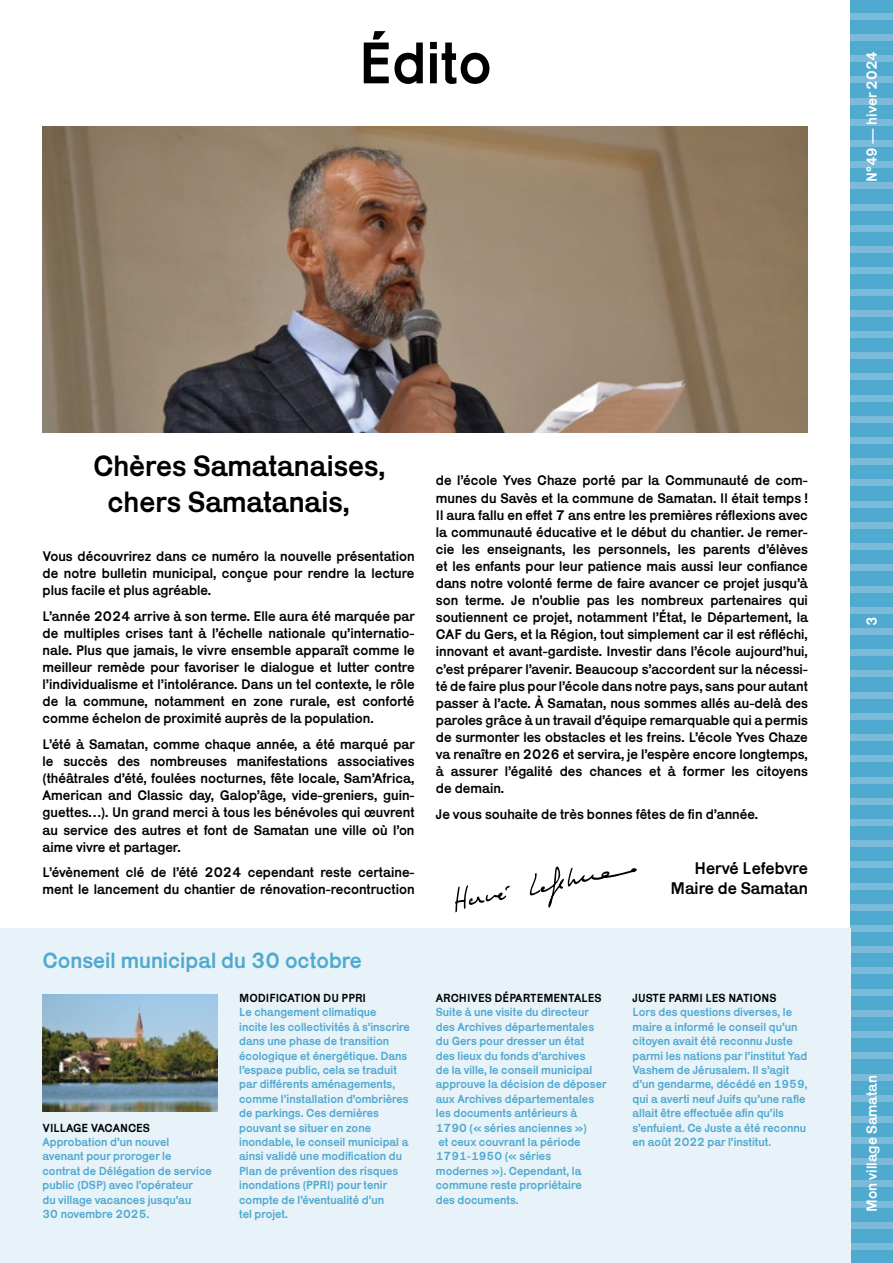
<style>
.page{position:relative;width:893px;height:1263px;background:#fff}
.page>*{position:absolute;margin:0;border:0;box-sizing:border-box;transform-origin:0 0}
.t1{font:60px "Karrik";color:#000}
.t2{font:30px/36px "Karrik";color:#000}
.t3{font:22.5px "Karrik";color:#50a9ce}
.t4{font:17.25px/20.7px "Karrik";color:#000;text-align:right}
.t5{font:15px "Karrik";color:#fff}
.t6{font:14.25px/17.1px "Karrik";color:#000;text-align:justify}
.t7{font:12px/14.4px "Karrik";color:#50a9ce}
.t8{font:12px "Karrik";color:#000}
</style>
<div class="page">
<div style="left:850px;top:0;width:43px;height:1263px;background:#50a9ce"></div>
<div style="left:850px;top:13px;width:43px;height:7px;background:#7bbad8"></div>
<div style="left:850px;top:34px;width:43px;height:7px;background:#7bbad8"></div>
<div style="left:850px;top:55px;width:43px;height:7px;background:#7bbad8"></div>
<div style="left:850px;top:76px;width:43px;height:7px;background:#7bbad8"></div>
<div style="left:850px;top:98px;width:43px;height:6px;background:#7bbad8"></div>
<div style="left:850px;top:119px;width:43px;height:7px;background:#7bbad8"></div>
<div style="left:850px;top:140px;width:43px;height:7px;background:#7bbad8"></div>
<div style="left:850px;top:161px;width:43px;height:7px;background:#7bbad8"></div>
<div style="left:850px;top:182px;width:43px;height:7px;background:#7bbad8"></div>
<div style="left:850px;top:204px;width:43px;height:7px;background:#7bbad8"></div>
<div style="left:850px;top:225px;width:43px;height:7px;background:#7bbad8"></div>
<div style="left:850px;top:246px;width:43px;height:7px;background:#7bbad8"></div>
<div style="left:850px;top:267px;width:43px;height:7px;background:#7bbad8"></div>
<div style="left:850px;top:289px;width:43px;height:6px;background:#7bbad8"></div>
<div style="left:850px;top:310px;width:43px;height:7px;background:#7bbad8"></div>
<div style="left:850px;top:331px;width:43px;height:7px;background:#7bbad8"></div>
<div style="left:850px;top:352px;width:43px;height:7px;background:#7bbad8"></div>
<div style="left:850px;top:373px;width:43px;height:7px;background:#7bbad8"></div>
<div style="left:850px;top:395px;width:43px;height:7px;background:#7bbad8"></div>
<div style="left:850px;top:416px;width:43px;height:7px;background:#7bbad8"></div>
<div style="left:850px;top:437px;width:43px;height:7px;background:#7bbad8"></div>
<div style="left:850px;top:458px;width:43px;height:7px;background:#7bbad8"></div>
<div style="left:850px;top:479px;width:43px;height:7px;background:#7bbad8"></div>
<div style="left:850px;top:501px;width:43px;height:7px;background:#7bbad8"></div>
<div style="left:850px;top:522px;width:43px;height:7px;background:#7bbad8"></div>
<div style="left:850px;top:543px;width:43px;height:7px;background:#7bbad8"></div>
<div style="left:850px;top:564px;width:43px;height:7px;background:#7bbad8"></div>
<div style="left:850px;top:586px;width:43px;height:6px;background:#7bbad8"></div>
<div style="left:850px;top:607px;width:43px;height:7px;background:#7bbad8"></div>
<div style="left:850px;top:628px;width:43px;height:7px;background:#7bbad8"></div>
<div style="left:850px;top:649px;width:43px;height:7px;background:#7bbad8"></div>
<div style="left:850px;top:670px;width:43px;height:7px;background:#7bbad8"></div>
<div style="left:850px;top:692px;width:43px;height:7px;background:#7bbad8"></div>
<div style="left:850px;top:713px;width:43px;height:7px;background:#7bbad8"></div>
<div style="left:850px;top:734px;width:43px;height:7px;background:#7bbad8"></div>
<div style="left:850px;top:755px;width:43px;height:7px;background:#7bbad8"></div>
<div style="left:850px;top:776px;width:43px;height:7px;background:#7bbad8"></div>
<div style="left:850px;top:798px;width:43px;height:7px;background:#7bbad8"></div>
<div style="left:850px;top:819px;width:43px;height:7px;background:#7bbad8"></div>
<div style="left:850px;top:840px;width:43px;height:7px;background:#7bbad8"></div>
<div style="left:850px;top:861px;width:43px;height:7px;background:#7bbad8"></div>
<div style="left:850px;top:883px;width:43px;height:6px;background:#7bbad8"></div>
<div style="left:850px;top:904px;width:43px;height:7px;background:#7bbad8"></div>
<div style="left:850px;top:925px;width:43px;height:7px;background:#7bbad8"></div>
<div style="left:850px;top:946px;width:43px;height:7px;background:#7bbad8"></div>
<div style="left:850px;top:967px;width:43px;height:7px;background:#7bbad8"></div>
<div style="left:850px;top:989px;width:43px;height:7px;background:#7bbad8"></div>
<div style="left:850px;top:1010px;width:43px;height:7px;background:#7bbad8"></div>
<div style="left:850px;top:1031px;width:43px;height:7px;background:#7bbad8"></div>
<div style="left:850px;top:1052px;width:43px;height:7px;background:#7bbad8"></div>
<div style="left:850px;top:1073px;width:43px;height:7px;background:#7bbad8"></div>
<div style="left:850px;top:1095px;width:43px;height:7px;background:#7bbad8"></div>
<div style="left:850px;top:1116px;width:43px;height:7px;background:#7bbad8"></div>
<div style="left:850px;top:1137px;width:43px;height:7px;background:#7bbad8"></div>
<div style="left:850px;top:1158px;width:43px;height:7px;background:#7bbad8"></div>
<div style="left:850px;top:1180px;width:43px;height:6px;background:#7bbad8"></div>
<div style="left:850px;top:1201px;width:43px;height:7px;background:#7bbad8"></div>
<div style="left:850px;top:1222px;width:43px;height:7px;background:#7bbad8"></div>
<div style="left:850px;top:1243px;width:43px;height:7px;background:#7bbad8"></div>
<div style="left:0;top:928px;width:850px;height:335px;background:#e7f2f9"></div>
<img style="left:43px;top:126px;width:765px;height:306px">
<img style="left:43px;top:994px;width:175px;height:117px">
<svg style="left:455px;top:885px;width:55px;height:28px"></svg>
<svg style="left:529px;top:866px;width:108px;height:42px"></svg>
<h1 class="t1" style="left:359px;top:13px;width:135px">Édito</h1>
<p class="t5" style="left:859px;top:182px;width:132px;rotate:-90deg">N°49 — hiver 2024</p>
<h2 class="t2" style="left:107px;top:445px;width:279px;text-indent:-14px">Chères Samatanaises, chers Samatanais,</h2>
<p class="t6" style="left:43px;top:546px;width:374px">Vous découvrirez dans ce numéro la nouvelle présentation de notre bulletin municipal, conçue pour rendre la lecture plus facile et plus agréable.</p>
<p class="t6" style="left:43px;top:606px;width:374px">L’année 2024 arrive à son terme. Elle aura été marquée par de multiples crises tant à l’échelle nationale qu’internatio&shy;nale. Plus que jamais, le vivre ensemble apparaît comme le meilleur remède pour favoriser le dialogue et lutter contre l’individualisme et l’intolérance. Dans un tel contexte, le rôle de la commune, notamment en zone rurale, est conforté comme échelon de proximité auprès de la population.</p>
<p class="t6" style="left:43px;top:734px;width:374px">L’été à Samatan, comme chaque année, a été marqué par le succès des nombreuses manifestations associatives (théâtrales d’été, foulées nocturnes, fête locale, Sam’Africa, American and Classic day, Galop’âge, vide-greniers, guin&shy;guettes…). Un grand merci à tous les bénévoles qui œuvrent au service des autres et font de Samatan une ville où l’on aime vivre et partager.</p>
<p class="t6" style="left:43px;top:862px;width:374px">L’évènement clé de l’été 2024 cependant reste certaine&shy;ment le lancement du chantier de rénovation-recontruction</p>
<p class="t6" style="left:436px;top:471px;width:374px">de l’école Yves Chaze porté par la Communauté de com&shy;munes du Savès et la commune de Samatan. Il était temps !<br>Il aura fallu en effet 7 ans entre les premières réflexions avec la communauté éducative et le début du chantier. Je remer&shy;cie les enseignants, les personnels, les parents d’élèves et les enfants pour leur patience mais aussi leur confiance dans notre volonté ferme de faire avancer ce projet jusqu’à son terme. Je n’oublie pas les nombreux partenaires qui soutiennent ce projet, notamment l’État, le Département, la CAF du Gers, et la Région, tout simplement car il est réfléchi, innovant et avant-gardiste. Investir dans l’école aujourd’hui, c’est préparer l’avenir. Beaucoup s’accordent sur la nécessi&shy;té de faire plus pour l’école dans notre pays, sans pour autant passer à l’acte. À Samatan, nous sommes allés au-delà des paroles grâce à un travail d’équipe remarquable qui a permis de surmonter les obstacles et les freins. L’école Yves Chaze va renaître en 2026 et servira, je l’espère encore longtemps, à assurer l’égalité des chances et à former les citoyens de demain.</p>
<p class="t6" style="left:436px;top:804px;width:324px">Je vous souhaite de très bonnes fêtes de fin d’année.</p>
<p class="t4" style="left:670px;top:856px;width:139px">Hervé Lefebvre<br>Maire de Samatan</p>
<h3 class="t3" style="left:43px;top:941px;width:321px">Conseil municipal du 30 octobre</h3>
<p class="t8" style="left:43px;top:1117px;width:109px">VILLAGE VACANCES</p>
<p class="t7" style="left:43px;top:1133px;width:171px">Approbation d’un nouvel avenant pour proroger le contrat de Délégation de service public (DSP) avec l’opérateur<br>du village vacances jusqu’au<br>30 novembre 2025.</p>
<p class="t8" style="left:239px;top:988px;width:128px">MODIFICATION DU PPRI</p>
<p class="t7" style="left:239px;top:1004px;width:172px">Le changement climatique<br>incite les collectivités à s’inscrire dans une phase de transition écologique et énergétique. Dans l’espace public, cela se traduit par différents aménagements, comme l’installation d’ombrières de parkings. Ces dernières pouvant se situer en zone inondable, le conseil municipal a ainsi validé une modification du<br>Plan de prévention des risques inondations (PPRI) pour tenir compte de l’éventualité d’un<br>tel projet.</p>
<p class="t8" style="left:436px;top:988px;width:167px">ARCHIVES DÉPARTEMENTALES</p>
<p class="t7" style="left:436px;top:1004px;width:172px">Suite à une visite du directeur des Archives départementales du Gers pour dresser un état<br>des lieux du fonds d’archives<br>de la ville, le conseil municipal approuve la décision de déposer aux Archives départementales les documents antérieurs à<br>1790 (« séries anciennes »)<br>et ceux couvrant la période<br>1791-1950 (« séries modernes »). Cependant, la commune reste propriétaire<br>des documents.</p>
<p class="t8" style="left:632px;top:988px;width:145px">JUSTE PARMI LES NATIONS</p>
<p class="t7" style="left:632px;top:1004px;width:177px">Lors des questions diverses, le maire a informé le conseil qu’un citoyen avait été reconnu Juste parmi les nations par l’institut Yad<br>Vashem de Jérusalem. Il s’agit d’un gendarme, décédé en 1959, qui a averti neuf Juifs qu’une rafle allait être effectuée afin qu’ils s’enfuient. Ce Juste a été reconnu en août 2022 par l’institut.</p>
<p class="t5" style="left:859px;top:626px;width:11px;rotate:-90deg">3</p>
<p class="t5" style="left:859px;top:1212px;width:138px;rotate:-90deg">Mon village Samatan</p>
</div>
